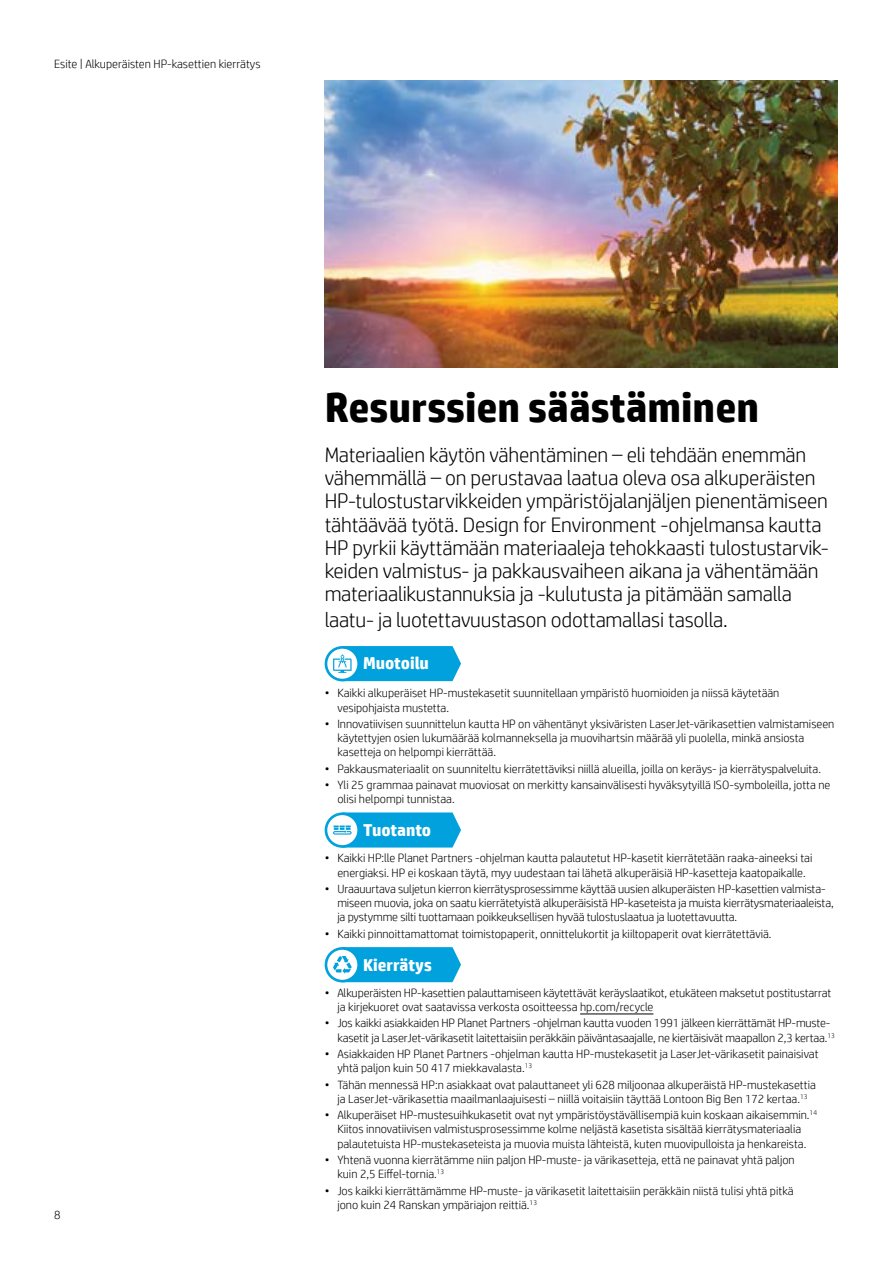
<style>
.page{position:relative;width:893px;height:1263px;background:#fff}
.page>*{position:absolute;margin:0;border:0;box-sizing:border-box;transform-origin:0 0}
.t1{font:700 42px "HP Simplified";color:#000}
.t2{font:300 21px/23.2px "HP Simplified";letter-spacing:-.01em;color:#000}
.t3{font:700 17.25px "HP Simplified";color:#fff}
.t4{font:300 12px/14.2px "HP Simplified";color:#000}
</style>
<div class="page">
<img style="left:325px;top:80px;width:512px;height:287px">
<hr style="left:580px;top:1014px;width:73px;height:1px;background:#000">
<svg style="left:326px;top:647px;width:33px;height:33px"></svg>
<div style="left:325px;top:646px;width:35px;height:35px;border:3px solid #00a1dd;border-radius:50%"></div>
<svg style="left:333px;top:646px;width:128px;height:35px;background:#26afe2"></svg>
<svg style="left:326px;top:948px;width:33px;height:33px"></svg>
<div style="left:325px;top:947px;width:35px;height:35px;border:3px solid #00a1dd;border-radius:50%"></div>
<svg style="left:333px;top:947px;width:128px;height:35px;background:#25aee1"></svg>
<svg style="left:326px;top:814px;width:33px;height:32px"></svg>
<div style="left:325px;top:812px;width:35px;height:36px;border:3px solid #00a1dd;border-radius:50%"></div>
<svg style="left:333px;top:812px;width:128px;height:35px;background:#29b0e2"></svg>
<p class="t4" style="left:54px;top:56px;width:208px">Esite | Alkuperäisten HP-kasettien kierrätys</p>
<p class="t4" style="left:54px;top:1207px;width:8px">8</p>
<p class="t1" style="left:325px;top:380px;width:436px">Resurssien säästäminen</p>
<p class="t2" style="left:325px;top:442px;width:506px">Materiaalien käytön vähentäminen – eli tehdään enemmän vähemmällä – on perustavaa laatua oleva osa alkuperäisten HP-tulostustarvikkeiden ympäristöjalanjäljen pienentämiseen tähtäävää työtä. Design for Environment -ohjelmansa kautta HP pyrkii käyttämään materiaaleja tehokkaasti tulostustarvik‑ keiden valmistus- ja pakkausvaiheen aikana ja vähentämään materiaalikustannuksia ja -kulutusta ja pitämään samalla</p>
<p class="t2" style="left:325px;top:607px;width:405px">laatu- ja luotettavuustason odottamallasi tasolla.</p>
<p class="t3" style="left:363px;top:652px;width:67px">Muotoilu</p>
<p class="t4" style="left:337px;top:686px;width:443px;text-indent:-13px">• Kaikki alkuperäiset HP-mustekasetit suunnitellaan ympäristö huomioiden ja niissä käytetään vesipohjaista mustetta.</p>
<p class="t4" style="left:337px;top:716px;width:498px;text-indent:-13px">• Innovatiivisen suunnittelun kautta HP on vähentänyt yksiväristen LaserJet-värikasettien valmistamiseen käytettyjen osien lukumäärää kolmanneksella ja muovihartsin määrää yli puolella, minkä ansiosta kasetteja on helpompi kierrättää.</p>
<p class="t4" style="left:325px;top:761px;width:498px">• Pakkausmateriaalit on suunniteltu kierrätettäviksi niillä alueilla, joilla on keräys- ja kierrätyspalveluita.</p>
<p class="t4" style="left:337px;top:777px;width:494px;text-indent:-13px">• Yli 25 grammaa painavat muoviosat on merkitty kansainvälisesti hyväksytyillä ISO-symboleilla, jotta ne olisi helpompi tunnistaa.</p>
<p class="t3" style="left:363px;top:819px;width:70px">Tuotanto</p>
<p class="t4" style="left:325px;top:851px;width:489px;text-align:center">• Kaikki HP:lle Planet Partners -ohjelman kautta palautetut HP-kasetit kierrätetään raaka-aineeksi tai energiaksi. HP ei koskaan täytä, myy uudestaan tai lähetä alkuperäisiä HP-kasetteja kaatopaikalle.</p>
<p class="t4" style="left:337px;top:881px;width:498px;text-indent:-13px">• Uraauurtava suljetun kierron kierrätysprosessimme käyttää uusien alkuperäisten HP-kasettien valmista‑ miseen muovia, joka on saatu kierrätetyistä alkuperäisistä HP-kaseteista ja muista kierrätysmateriaaleista, ja pystymme silti tuottamaan poikkeuksellisen hyvää tulostuslaatua ja luotettavuutta.</p>
<p class="t4" style="left:325px;top:926px;width:448px">• Kaikki pinnoittamattomat toimistopaperit, onnittelukortit ja kiiltopaperit ovat kierrätettäviä.</p>
<p class="t3" style="left:363px;top:953px;width:70px">Kierrätys</p>
<p class="t4" style="left:337px;top:985px;width:495px;text-indent:-13px">• Alkuperäisten HP-kasettien palauttamiseen käytettävät keräyslaatikot, etukäteen maksetut postitustarrat ja kirjekuoret ovat saatavissa verkosta osoitteessa hp.com/recycle</p>
<p class="t4" style="left:337px;top:1016px;width:499px;text-indent:-13px">• Jos kaikki asiakkaiden HP Planet Partners -ohjelman kautta vuoden 1991 jälkeen kierrättämät HP‑muste‑ kasetit ja LaserJet-värikasetit laitettaisiin peräkkäin päiväntasaajalle, ne kiertäisivät maapallon 2,3 kertaa.<sup>13</sup></p>
<p class="t4" style="left:337px;top:1046px;width:483px;text-indent:-13px">• Asiakkaiden HP Planet Partners -ohjelman kautta HP-mustekasetit ja LaserJet-värikasetit painaisivat yhtä paljon kuin 50 417 miekkavalasta.<sup>13</sup></p>
<p class="t4" style="left:325px;top:1077px;width:493px;text-align:center">• Tähän mennessä HP:n asiakkaat ovat palauttaneet yli 628 miljoonaa alkuperäistä HP-mustekasettia ja LaserJet-värikasettia maailmanlaajuisesti – niillä voitaisiin täyttää Lontoon Big Ben 172 kertaa.<sup>13</sup></p>
<p class="t4" style="left:325px;top:1107px;width:494px;text-align:center">• Alkuperäiset HP-mustesuihkukasetit ovat nyt ympäristöystävällisempiä kuin koskaan aikaisemmin.<sup>14<br></sup>Kiitos innovatiivisen valmistusprosessimme kolme neljästä kasetista sisältää kierrätysmateriaalia palautetuista HP-mustekaseteista ja muovia muista lähteistä, kuten muovipulloista ja henkareista.</p>
<p class="t4" style="left:337px;top:1152px;width:459px;text-indent:-13px">• Yhtenä vuonna kierrätämme niin paljon HP-muste- ja värikasetteja, että ne painavat yhtä paljon kuin 2,5 Eiffel-tornia.<sup>13</sup></p>
<p class="t4" style="left:337px;top:1183px;width:458px;text-indent:-13px">• Jos kaikki kierrättämämme HP-muste- ja värikasetit laitettaisiin peräkkäin niistä tulisi yhtä pitkä jono kuin 24 Ranskan ympäriajon reittiä.<sup>13</sup></p>
</div>
